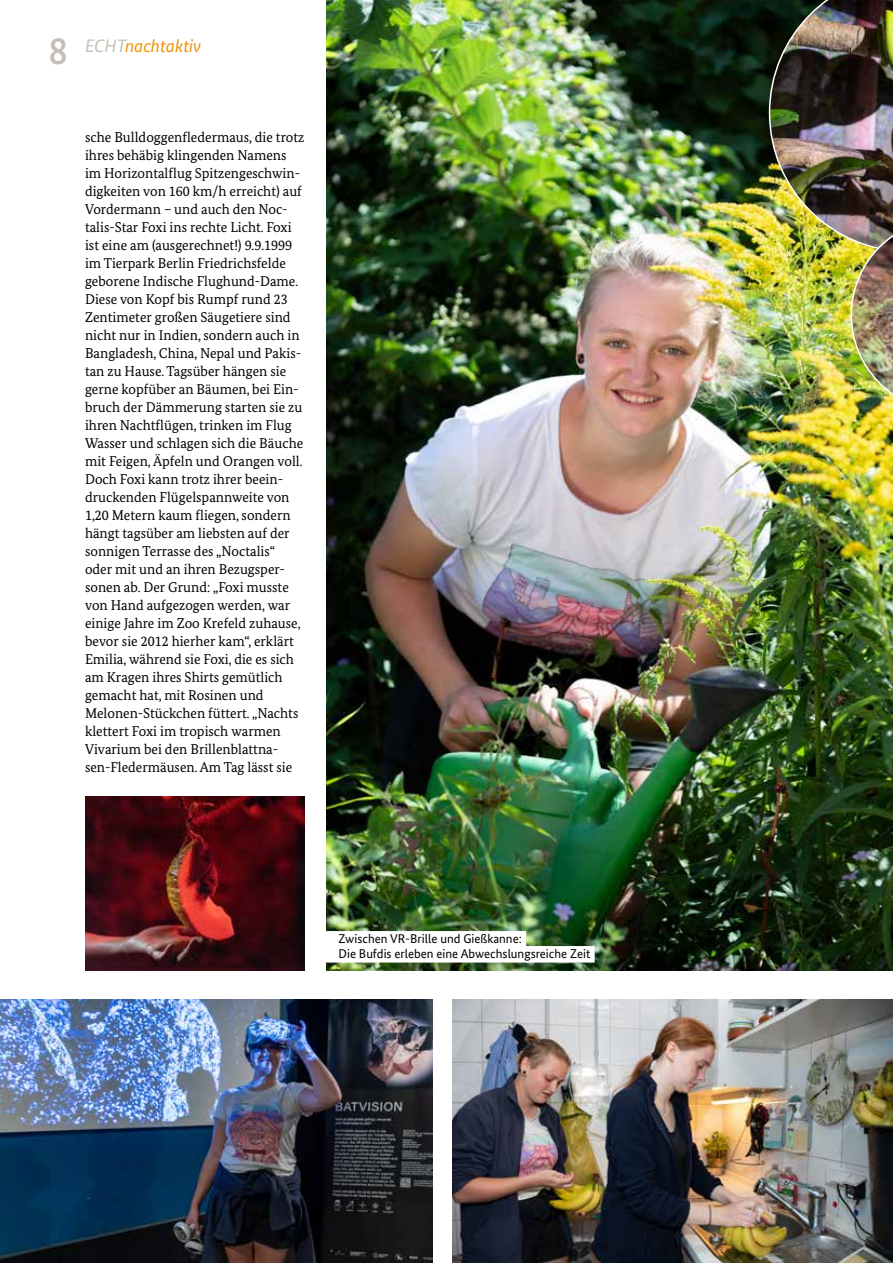
<style>
.page{position:relative;width:893px;height:1263px;background:#fff}
.page>*{position:absolute;margin:0;border:0;box-sizing:border-box;transform-origin:0 0}
.t1{font:italic 18px "Bundes Sans";color:#f39100}
.t2{font:14.25px/18px "Bundes Serif";color:#000}
.t3{font:12.75px/15px "Bundes Sans";color:#000}
.s1{font-weight:500;font-style:normal;font-size:39px;color:#c5beb6}
.s2{color:#c5beb6}
</style>
<div class="page">
<img style="left:326px;top:0;width:567px;height:970px">
<img style="left:0;top:999px;width:432px;height:264px">
<img style="left:85px;top:796px;width:220px;height:174px">
<img style="left:453px;top:999px;width:440px;height:264px">
<img style="left:769px;top:0;width:124px;height:412px">
<div style="left:326px;top:931px;width:200px;height:16px;background:#fff"></div>
<div style="left:326px;top:946px;width:269px;height:16px;background:#fff"></div>
<p class="t1" style="left:49px;top:36px;width:154px"><span class="s1">8</span> <span class="s2">ECHT</span>nachtaktiv</p>
<p class="t2" style="left:85px;top:128px;width:221px">sche Bulldoggenfledermaus, die trotz ihres behäbig klingenden Namens im Horizontalflug Spitzengeschwin&shy;digkeiten von 160 km/h erreicht) auf Vordermann – und auch den Noc&shy;talis-Star Foxi ins rechte Licht. Foxi ist eine am (ausgerechnet!) 9.9.1999 im Tierpark Berlin Friedrichsfelde geborene Indische Flughund-Dame.<br>Diese von Kopf bis Rumpf rund 23<br>Zentimeter großen Säugetiere sind nicht nur in Indien, sondern auch in Bangladesh, China, Nepal und Pakis&shy;tan zu Hause. Tagsüber hängen sie gerne kopfüber an Bäumen, bei Ein&shy;bruch der Dämmerung starten sie zu ihren Nachtflügen, trinken im Flug Wasser und schlagen sich die Bäuche mit Feigen, Äpfeln und Orangen voll.<br>Doch Foxi kann trotz ihrer beein&shy;druckenden Flügelspannweite von 1,20 Metern kaum fliegen, sondern hängt tagsüber am liebsten auf der sonnigen Terrasse des „Noctalis“ oder mit und an ihren Bezugsper&shy;sonen ab. Der Grund: „Foxi musste von Hand aufgezogen werden, war einige Jahre im Zoo Krefeld zuhause, bevor sie 2012 hierher kam“, erklärt Emilia, während sie Foxi, die es sich am Kragen ihres Shirts gemütlich gemacht hat, mit Rosinen und Melonen-Stückchen füttert. „Nachts klettert Foxi im tropisch warmen Vivarium bei den Brillenblattna&shy;sen-Fledermäusen. Am Tag lässt sie</p>
<p class="t3" style="left:339px;top:931px;width:253px">Zwischen VR-Brille und Gießkanne:<br>Die Bufdis erleben eine Abwechslungsreiche Zeit</p>
</div>
